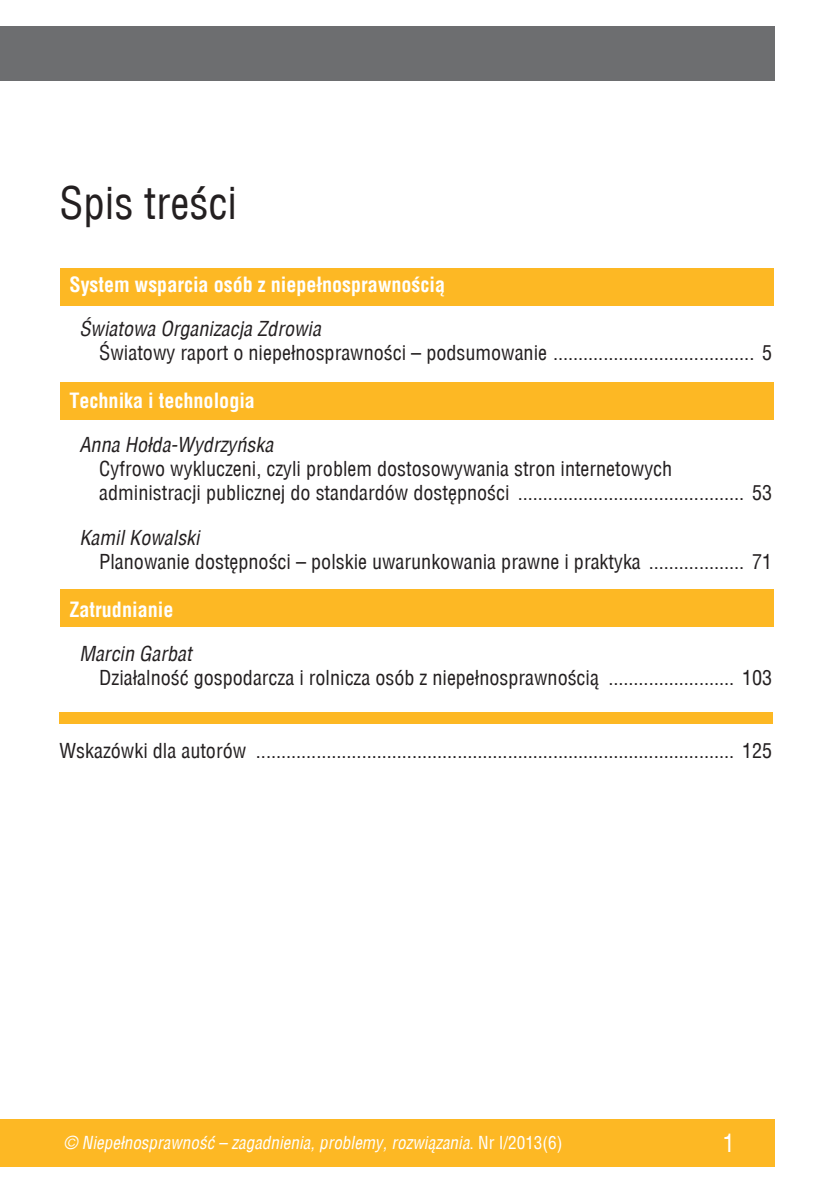
<style>
.page{position:relative;width:834px;height:1191px;background:#fff}
.page>*{position:absolute;margin:0;border:0;box-sizing:border-box;transform-origin:0 0}
.t1{font:43.75px "Switzerland Condensed";color:#231f20}
.t2{font:24.5px "Switzerland Condensed";color:#fff}
.t3{font:20.12px/24.2px "Switzerland Condensed";color:#231f20}
.t4{font:italic 20.12px "Switzerland Condensed";color:#231f20}
.t5{font:700 20.12px "Switzerland Condensed";color:#fff}
.t6{font:italic 17.5px "Switzerland Condensed";color:#fff}
.s1{font-style:normal}
</style>
<div class="page">
<div style="left:0;top:1119px;width:774px;height:47px;background:#fdb824"></div>
<div style="left:0;top:26px;width:774px;height:55px;background:#6d6e70"></div>
<div style="left:60px;top:268px;width:713px;height:37px;background:#fdb824"></div>
<div style="left:60px;top:382px;width:713px;height:38px;background:#fdb824"></div>
<div style="left:60px;top:589px;width:713px;height:38px;background:#fdb824"></div>
<div style="left:60px;top:712px;width:712px;height:12px;background:#fdb824"></div>
<h1 class="t1" style="left:60px;top:178px;width:179px">Spis treści</h1>
<p class="t5" style="left:69px;top:272px;width:377px">System wsparcia osób z niepełnosprawnością</p>
<p class="t4" style="left:79px;top:316px;width:243px">Światowa Organizacja Zdrowia</p>
<p class="t3" style="left:99px;top:340px;width:674px">Światowy raport o niepełnosprawności – podsumowanie ........................................ 5</p>
<p class="t5" style="left:69px;top:389px;width:187px">Technika i technologia</p>
<p class="t4" style="left:79px;top:433px;width:195px">Anna Hołda-Wydrzyńska</p>
<p class="t3" style="left:99px;top:457px;width:674px">Cyfrowo wykluczeni, czyli problem dostosowywania stron internetowych administracji publicznej do standardów dostępności ............................................. 53</p>
<p class="t4" style="left:79px;top:525px;width:122px">Kamil Kowalski</p>
<p class="t3" style="left:99px;top:549px;width:674px">Planowanie dostępności – polskie uwarunkowania prawne i praktyka ................... 71</p>
<p class="t5" style="left:69px;top:597px;width:105px">Zatrudnianie</p>
<p class="t4" style="left:79px;top:642px;width:114px">Marcin Garbat</p>
<p class="t3" style="left:99px;top:666px;width:674px">Działalność gospodarcza i rolnicza osób z niepełnosprawnością ......................... 103</p>
<p class="t3" style="left:60px;top:738px;width:714px">Wskazówki dla autorów ............................................................................................... 125</p>
<p class="t6" style="left:64px;top:1132px;width:500px">© Niepełnosprawność – zagadnienia, problemy, rozwiązania<span class="s1">. Nr I/2013(6)</span></p>
<p class="t2" style="left:722px;top:1129px;width:14px">1</p>
</div>
